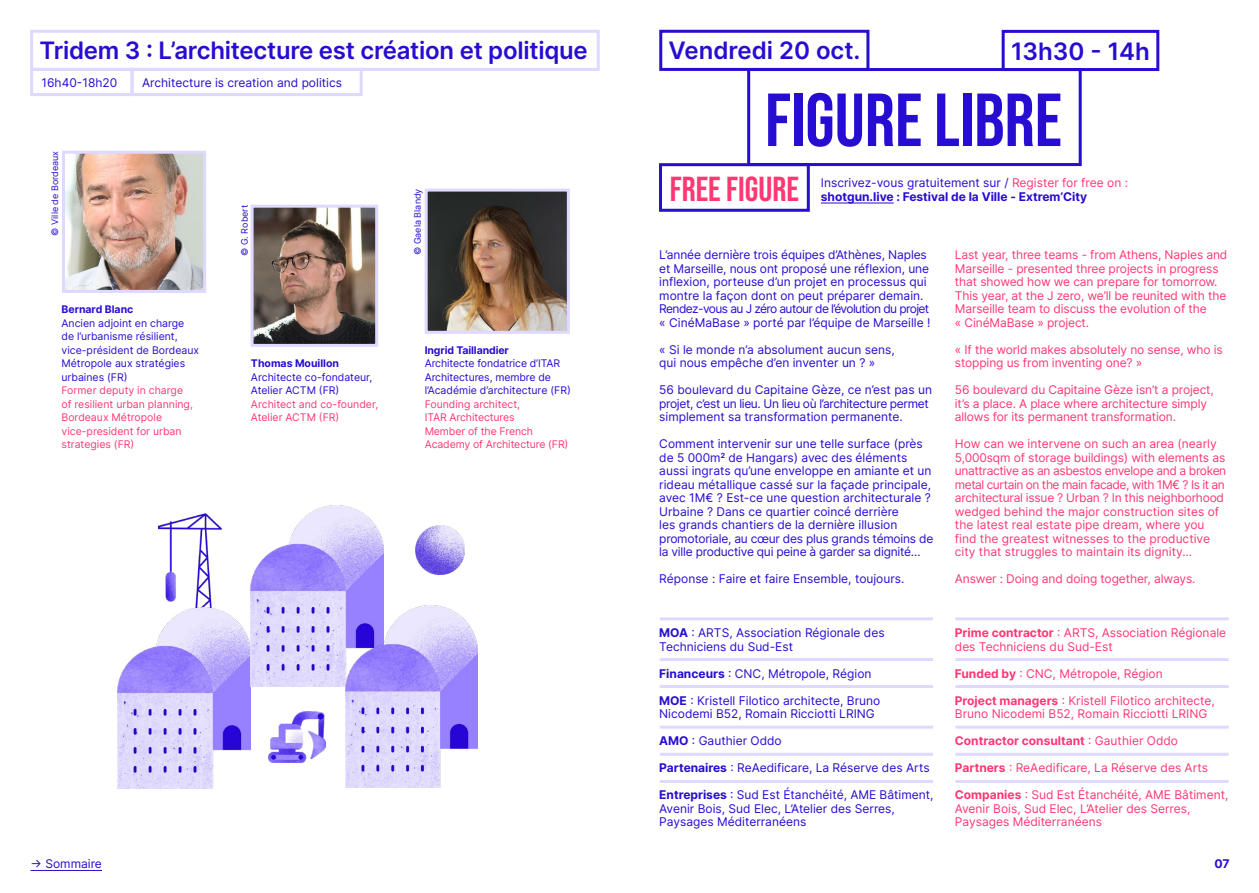
<style>
.page{position:relative;width:1259px;height:893px;background:#fff}
.page>*{position:absolute;margin:0;border:0;box-sizing:border-box;transform-origin:0 0}
.t1{font:700 75px "Bebas Neue Pro";color:#260dd1}
.t2{font:700 34.65px "Bebas Neue Pro";color:#ff3874}
.t3{font:600 24px "Inter";letter-spacing:-.01em;color:#260dd1}
.t4{font:12px/13.5px "Inter";color:#260dd1}
.t5{font:12px/13.5px "Inter";letter-spacing:-.01em;color:#ff3874}
.t6{font:700 12px/14.4px "Inter";color:#260dd1}
.t7{font:700 12px "Inter";color:#ff3874}
.t8{font:10.5px/13.5px "Inter";color:#260dd1}
.t9{font:10.5px/13.5px "Inter";color:#ff3874}
.t10{font:700 10.5px "Inter";color:#260dd1}
.t11{font:9px "Inter";color:#260dd1}
.s1{font-weight:400}
.s2{font-weight:400;color:#ff3874}
.s3{font-weight:700}
</style>
<div class="page">
<img style="left:158px;top:514px;width:63px;height:93px">
<div style="left:659px;top:30px;width:210px;height:41px;border:3px solid #260dd1"></div>
<div style="left:1001px;top:30px;width:158px;height:41px;border:3px solid #260dd1"></div>
<div style="left:659px;top:163px;width:151px;height:49px;border:3px solid #260dd1"></div>
<img style="left:66px;top:155px;width:136px;height:134px">
<div style="left:62px;top:151px;width:144px;height:142px;border:3px solid #dfd8ff"></div>
<img style="left:429px;top:193px;width:137px;height:137px">
<div style="left:425px;top:189px;width:145px;height:145px;border:3px solid #dfd8ff"></div>
<img style="left:255px;top:209px;width:119px;height:134px">
<div style="left:251px;top:205px;width:127px;height:142px;border:3px solid #dfd8ff"></div>
<hr style="left:660px;top:617px;width:273px;height:3px;background:#dfd8ff">
<hr style="left:660px;top:658px;width:273px;height:3px;background:#dfd8ff">
<hr style="left:660px;top:685px;width:273px;height:3px;background:#dfd8ff">
<hr style="left:660px;top:726px;width:273px;height:3px;background:#dfd8ff">
<hr style="left:660px;top:753px;width:273px;height:3px;background:#dfd8ff">
<hr style="left:660px;top:780px;width:273px;height:3px;background:#dfd8ff">
<img style="left:117px;top:607px;width:133px;height:182px">
<img style="left:250px;top:505px;width:133px;height:182px">
<img style="left:345px;top:606px;width:133px;height:181px">
<img style="left:415px;top:526px;width:49px;height:48px">
<img style="left:268px;top:712px;width:57px;height:50px">
<div style="left:747px;top:68px;width:334px;height:98px;border:3px solid #260dd1"></div>
<div style="left:30px;top:68px;width:104px;height:28px;border:3px solid #dfd8ff"></div>
<div style="left:131px;top:68px;width:232px;height:28px;border:3px solid #dfd8ff"></div>
<div style="left:30px;top:30px;width:570px;height:41px;border:3px solid #dfd8ff"></div>
<hr style="left:955px;top:617px;width:273px;height:3px;background:#dfd8ff">
<hr style="left:955px;top:658px;width:273px;height:3px;background:#dfd8ff">
<hr style="left:955px;top:685px;width:273px;height:3px;background:#dfd8ff">
<hr style="left:955px;top:726px;width:273px;height:3px;background:#dfd8ff">
<hr style="left:955px;top:753px;width:273px;height:3px;background:#dfd8ff">
<hr style="left:955px;top:780px;width:273px;height:3px;background:#dfd8ff">
<hr style="left:821px;top:203px;width:72px;height:1px;background:#260dd1">
<hr style="left:31px;top:870px;width:71px;height:1px;background:#260dd1">
<h3 class="t3" style="left:39px;top:33px;width:550px">Tridem 3 : L’architecture est création et politique</h3>
<p class="t4" style="left:42px;top:75px;width:77px">16h40-18h20</p>
<p class="t4" style="left:142px;top:75px;width:201px">Architecture is creation and politics</p>
<p class="t11" style="left:48px;top:236px;width:86px;rotate:-90deg">© Ville de Bordeaux</p>
<p class="t10" style="left:61px;top:302px;width:73px">Bernard Blanc</p>
<p class="t8" style="left:61px;top:316px;width:139px">Ancien adjoint en charge de l’urbanisme résilient, vice-président de Bordeaux<br>Métropole aux stratégies urbaines (FR)</p>
<p class="t9" style="left:61px;top:383px;width:133px">Former deputy in charge of resilient urban planning,<br>Bordeaux Métropole vice-president for urban strategies (FR)</p>
<p class="t11" style="left:238px;top:256px;width:53px;rotate:-90deg">© G. Robert</p>
<p class="t10" style="left:251px;top:356px;width:90px">Thomas Mouillon</p>
<p class="t8" style="left:251px;top:370px;width:123px">Architecte co-fondateur,<br>Atelier ACTM (FR)</p>
<p class="t9" style="left:251px;top:397px;width:129px">Architect and co-founder,<br>Atelier ACTM (FR)</p>
<p class="t11" style="left:411px;top:255px;width:68px;rotate:-90deg">© Gaela Blandy</p>
<p class="t10" style="left:425px;top:342px;width:86px">Ingrid Taillandier</p>
<p class="t8" style="left:425px;top:356px;width:148px">Architecte fondatrice d’ITAR<br>Architectures, membre de l’Académie d’architecture (FR)</p>
<p class="t9" style="left:425px;top:397px;width:145px">Founding architect,<br>ITAR Architectures<br>Member of the French<br>Academy of Architecture (FR)</p>
<h3 class="t3" style="left:668px;top:33px;width:193px">Vendredi 20 oct.</h3>
<h3 class="t3" style="left:1011px;top:33px;width:140px">13h30 - 14h</h3>
<h1 class="t1" style="left:765px;top:77px;width:298px">FIGURE LIBRE</h1>
<h2 class="t2" style="left:670px;top:169px;width:131px">FREE FIGURE</h2>
<p class="t6" style="left:821px;top:175px;width:309px"><span class="s1">Inscrivez-vous gratuitement sur /</span> <span class="s2">Register for free on : </span>shotgun.live : Festival de la Ville - Extrem’City</p>
<p class="t4" style="left:659px;top:248px;width:273px">L’année dernière trois équipes d’Athènes, Naples et Marseille, nous ont proposé une réflexion, une inflexion, porteuse d’un projet en processus qui montre la façon dont on peut préparer demain.<br>Rendez-vous au J zéro autour de l’évolution du projet « CinéMaBase » porté par l’équipe de Marseille !</p>
<p class="t4" style="left:659px;top:342px;width:237px">« Si le monde n’a absolument aucun sens, qui nous empêche d’en inventer un ? »</p>
<p class="t4" style="left:659px;top:383px;width:274px">56 boulevard du Capitaine Gèze, ce n’est pas un projet, c’est un lieu. Un lieu où l’architecture permet simplement sa transformation permanente.</p>
<p class="t4" style="left:659px;top:437px;width:275px">Comment intervenir sur une telle surface (près de 5 000m<sup>2</sup> de Hangars) avec des éléments aussi ingrats qu’une enveloppe en amiante et un rideau métallique cassé sur la façade principale, avec 1M€ ? Est-ce une question architecturale ?<br>Urbaine ? Dans ce quartier coincé derrière<br>les grands chantiers de la dernière illusion promotoriale, au cœur des plus grands témoins de la ville productive qui peine à garder sa dignité…</p>
<p class="t4" style="left:659px;top:572px;width:247px">Réponse : Faire et faire Ensemble, toujours.</p>
<p class="t4" style="left:659px;top:626px;width:227px"><span class="s3">MOA</span> : ARTS, Association Régionale des<br>Techniciens du Sud-Est</p>
<p class="t4" style="left:659px;top:666px;width:214px"><span class="s3">Financeurs</span> : CNC, Métropole, Région</p>
<p class="t4" style="left:659px;top:693px;width:222px"><span class="s3">MOE</span> : Kristell Filotico architecte, Bruno<br>Nicodemi B52, Romain Ricciotti LRING</p>
<p class="t4" style="left:659px;top:734px;width:124px"><span class="s3">AMO</span> : Gauthier Oddo</p>
<p class="t4" style="left:659px;top:761px;width:272px"><span class="s3">Partenaires</span> : ReAedificare, La Réserve des Arts</p>
<p class="t4" style="left:659px;top:788px;width:276px"><span class="s3">Entreprises</span> : Sud Est Étanchéité, AME Bâtiment,<br>Avenir Bois, Sud Elec, L’Atelier des Serres,<br>Paysages Méditerranéens</p>
<p class="t5" style="left:955px;top:248px;width:274px">Last year, three teams - from Athens, Naples and Marseille - presented three projects in progress that showed how we can prepare for tomorrow.<br>This year, at the J zero, we’ll be reunited with the Marseille team to discuss the evolution of the<br>« CinéMaBase » project.</p>
<p class="t5" style="left:955px;top:342px;width:269px">« If the world makes absolutely no sense, who is stopping us from inventing one? »</p>
<p class="t5" style="left:955px;top:383px;width:260px">56 boulevard du Capitaine Gèze isn’t a project, it’s a place. A place where architecture simply allows for its permanent transformation.</p>
<p class="t5" style="left:955px;top:437px;width:273px">How can we intervene on such an area (nearly 5,000sqm of storage buildings) with elements as unattractive as an asbestos envelope and a broken metal curtain on the main facade, with 1M€ ? Is it an architectural issue ? Urban ? In this neighborhood wedged behind the major construction sites of the latest real estate pipe dream, where you find the greatest witnesses to the productive city that struggles to maintain its dignity...</p>
<p class="t5" style="left:955px;top:572px;width:242px">Answer : Doing and doing together, always.</p>
<p class="t5" style="left:955px;top:626px;width:273px"><span class="s3">Prime contractor</span> : ARTS, Association Régionale des Techniciens du Sud-Est</p>
<p class="t5" style="left:955px;top:666px;width:209px"><span class="s3">Funded by</span> : CNC, Métropole, Région</p>
<p class="t5" style="left:955px;top:693px;width:261px"><span class="s3">Project managers</span> : Kristell Filotico architecte,<br>Bruno Nicodemi B52, Romain Ricciotti LRING</p>
<p class="t7" style="left:955px;top:732px;width:225px">Contractor consultant <span class="s1">: Gauthier Oddo</span></p>
<p class="t5" style="left:955px;top:761px;width:255px"><span class="s3">Partners</span> : ReAedificare, La Réserve des Arts</p>
<p class="t5" style="left:955px;top:788px;width:275px"><span class="s3">Companies</span> : Sud Est Étanchéité, AME Bâtiment,<br>Avenir Bois, Sud Elec, L’Atelier des Serres,<br>Paysages Méditerranéens</p>
<p class="t4" style="left:31px;top:857px;width:73px">-&gt; Sommaire</p>
<p class="t6" style="left:1214px;top:857px;width:17px">07</p>
</div>
